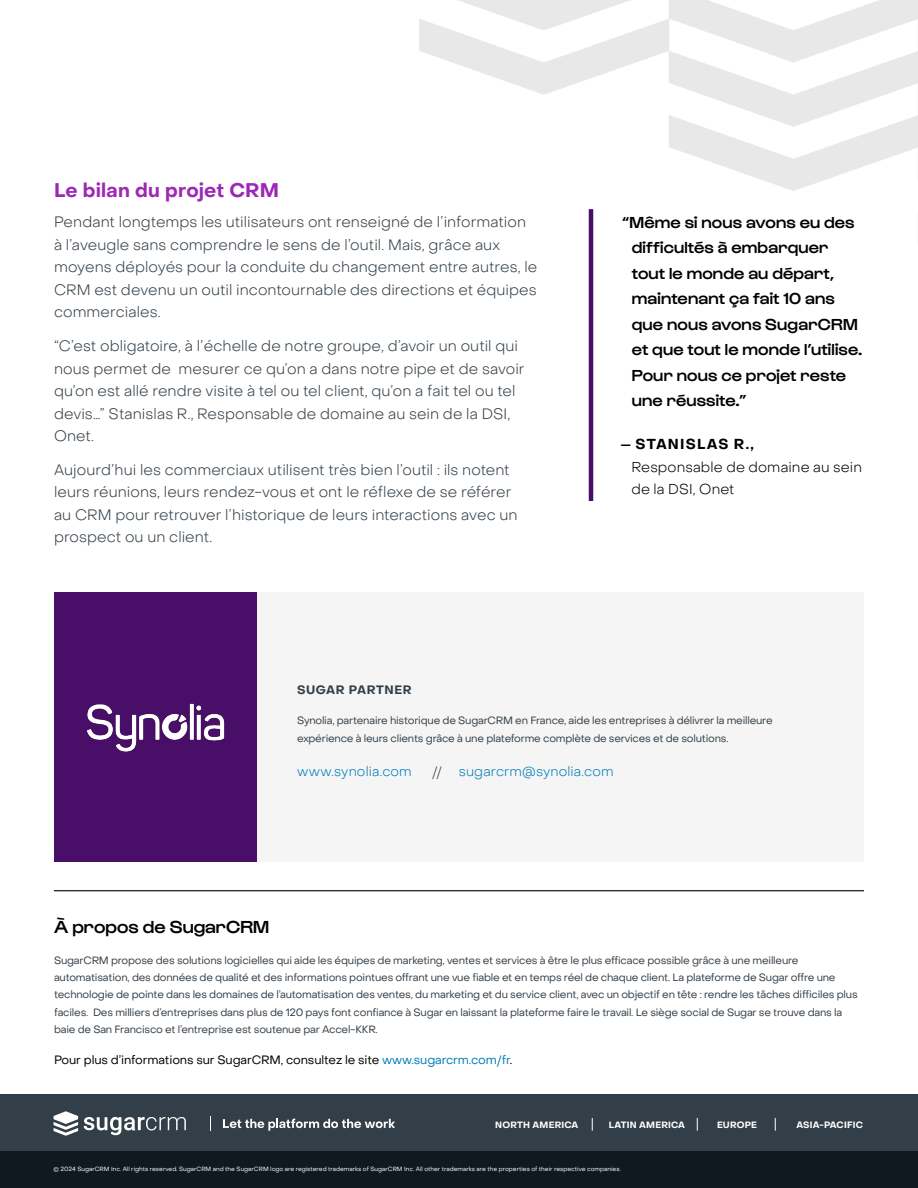
<style>
.page{position:relative;width:918px;height:1188px;background:#fff}
.page>*{position:absolute;margin:0;border:0;box-sizing:border-box;transform-origin:0 0}
.Body_-_Headline{font:700 19.5px "Object Sans";letter-spacing:.01em;color:#9e28b5}
.Boilerplate_-_Header{font:500 18px "Gustavo";color:#000}
.Pull_Quote_-_Quote{font:500 16.5px/25.5px "Gustavo";letter-spacing:.01em;color:#000}
.Body_-_Body{font:300 15px/22.5px "Object Sans";letter-spacing:.005em;color:#333f48}
.Pull_Quote_-_Attribute{font:300 14.25px/22.5px "Object Sans";letter-spacing:.01em;color:#000}
.Body_-_Body-2{font:300 13.5px "Object Sans";letter-spacing:.01em;color:#007db9}
.Body_-_Body-3{font:300 13.5px "Object Sans";color:#333f48}
.Boilerplate_-_CTA{font:12px "Object Sans";letter-spacing:-.01em;color:#000}
.Body_-_Prehead{font:700 12px "Object Sans";letter-spacing:.05em;color:#333f48}
.Boilerplate_-_Body{font:10.5px/17.4px "Object Sans";letter-spacing:-.02em;color:#333f48}
.t1{font:700 9.15px "Object Sans";letter-spacing:.02em;color:#fff}
.t2{font:700 9px "Object Sans";letter-spacing:.02em;color:#fff}
.Boilerplate_-_Legal{font:6px "Object Sans";color:#fff}
.s1{font-weight:700;font-size:12px}
.s2{font-weight:700}
.s3{color:#007db9}
</style>
<div class="page">
<div style="left:55px;top:592px;width:808px;height:270px;background:#f5f5f5"></div>
<div style="left:54px;top:592px;width:203px;height:270px;background:#490e67"></div>
<svg style="left:419px;top:0;width:499px;height:191px"></svg>
<hr style="left:917px;top:213px;width:1px;height:32px;background:#e8e8e8">
<img style="left:87px;top:703px;width:138px;height:49px">
<hr style="left:589px;top:209px;width:4px;height:292px;background:#490e67">
<div style="left:0;top:1094px;width:918px;height:57px;background:#333f48"></div>
<div style="left:0;top:1151px;width:918px;height:37px;background:#101820"></div>
<svg style="left:592px;top:1118px;width:1px;height:13px"></svg>
<svg style="left:697px;top:1118px;width:1px;height:13px"></svg>
<svg style="left:775px;top:1118px;width:1px;height:13px"></svg>
<svg style="left:54px;top:1111px;width:24px;height:25px"></svg>
<svg style="left:84px;top:1117px;width:102px;height:18px"></svg>
<svg style="left:210px;top:1116px;width:1px;height:15px"></svg>
<svg style="left:223px;top:1119px;width:172px;height:12px"></svg>
<hr style="left:54px;top:890px;width:810px;height:1px;background:#000">
<p class="Body_-_Headline" style="left:54px;top:179px;width:227px">Le bilan du projet CRM</p>
<p class="Body_-_Body" style="left:54px;top:211px;width:485px">Pendant longtemps les utilisateurs ont renseigné de l’information à l’aveugle sans comprendre le sens de l’outil. Mais, grâce aux moyens déployés pour la conduite du changement entre autres, le CRM est devenu un outil incontournable des directions et équipes commerciales.</p>
<p class="Body_-_Body" style="left:54px;top:335px;width:472px">“C’est obligatoire, à l’échelle de notre groupe, d’avoir un outil qui nous permet de mesurer ce qu’on a dans notre pipe et de savoir qu’on est allé rendre visite à tel ou tel client, qu’on a fait tel ou tel devis…” Stanislas R., Responsable de domaine au sein de la DSI, Onet.</p>
<p class="Body_-_Body" style="left:54px;top:459px;width:465px">Aujourd’hui les commerciaux utilisent très bien l’outil : ils notent leurs réunions, leurs rendez-vous et ont le réflexe de se référer au CRM pour retrouver l’historique de leurs interactions avec un prospect ou un client.</p>
<p class="Body_-_Prehead" style="left:297px;top:682px;width:116px">SUGAR PARTNER</p>
<p class="Pull_Quote_-_Quote" style="left:632px;top:210px;width:232px;text-indent:-10px">“Même si nous avons eu des difficultés à embarquer tout le monde au départ, maintenant ça fait 10 ans que nous avons SugarCRM et que tout le monde l’utilise.<br>Pour nous ce projet reste une réussite.”</p>
<p class="Pull_Quote_-_Attribute" style="left:631px;top:433px;width:232px;text-indent:-10px"><span class="s1">—</span> <span class="s2">STANISLAS R.,<br></span>Responsable de domaine au sein de la DSI, Onet</p>
<p class="Boilerplate_-_Body" style="left:297px;top:712px;width:477px">Synolia, partenaire historique de SugarCRM en France, aide les entreprises à délivrer la meilleure expérience à leurs clients grâce à une plateforme complète de services et de solutions.</p>
<p class="Body_-_Body-2" style="left:297px;top:763px;width:116px">www.synolia.com</p>
<p class="Body_-_Body-3" style="left:432px;top:763px;width:11px">//</p>
<p class="Body_-_Body-2" style="left:459px;top:763px;width:156px">sugarcrm@synolia.com</p>
<p class="Boilerplate_-_Header" style="left:54px;top:916px;width:217px">À propos de SugarCRM</p>
<p class="Boilerplate_-_Body" style="left:54px;top:951px;width:805px">SugarCRM propose des solutions logicielles qui aide les équipes de marketing, ventes et services à être le plus efficace possible grâce à une meilleure automatisation, des données de qualité et des informations pointues offrant une vue fiable et en temps réel de chaque client. La plateforme de Sugar offre une technologie de pointe dans les domaines de l’automatisation des ventes, du marketing et du service client, avec un objectif en tête : rendre les tâches difficiles plus faciles. Des milliers d’entreprises dans plus de 120 pays font confiance à Sugar en laissant la plateforme faire le travail. Le siège social de Sugar se trouve dans la baie de San Francisco et l’entreprise est soutenue par Accel-KKR.</p>
<p class="Boilerplate_-_CTA" style="left:54px;top:1053px;width:460px">Pour plus d’informations sur SugarCRM, consultez le site <span class="s3">www.sugarcrm.com/fr</span>.</p>
<p class="t2" style="left:495px;top:1119px;width:85px">NORTH AMERICA</p>
<p class="t2" style="left:609px;top:1119px;width:78px">LATIN AMERICA</p>
<p class="t2" style="left:717px;top:1119px;width:42px">EUROPE</p>
<p class="t1" style="left:797px;top:1119px;width:68px">ASIA-PACIFIC</p>
<p class="Boilerplate_-_Legal" style="left:54px;top:1165px;width:569px">© 2024 SugarCRM Inc. All rights reserved. SugarCRM and the SugarCRM logo are registered trademarks of SugarCRM Inc. All other trademarks are the properties of their respective companies.</p>
</div>
